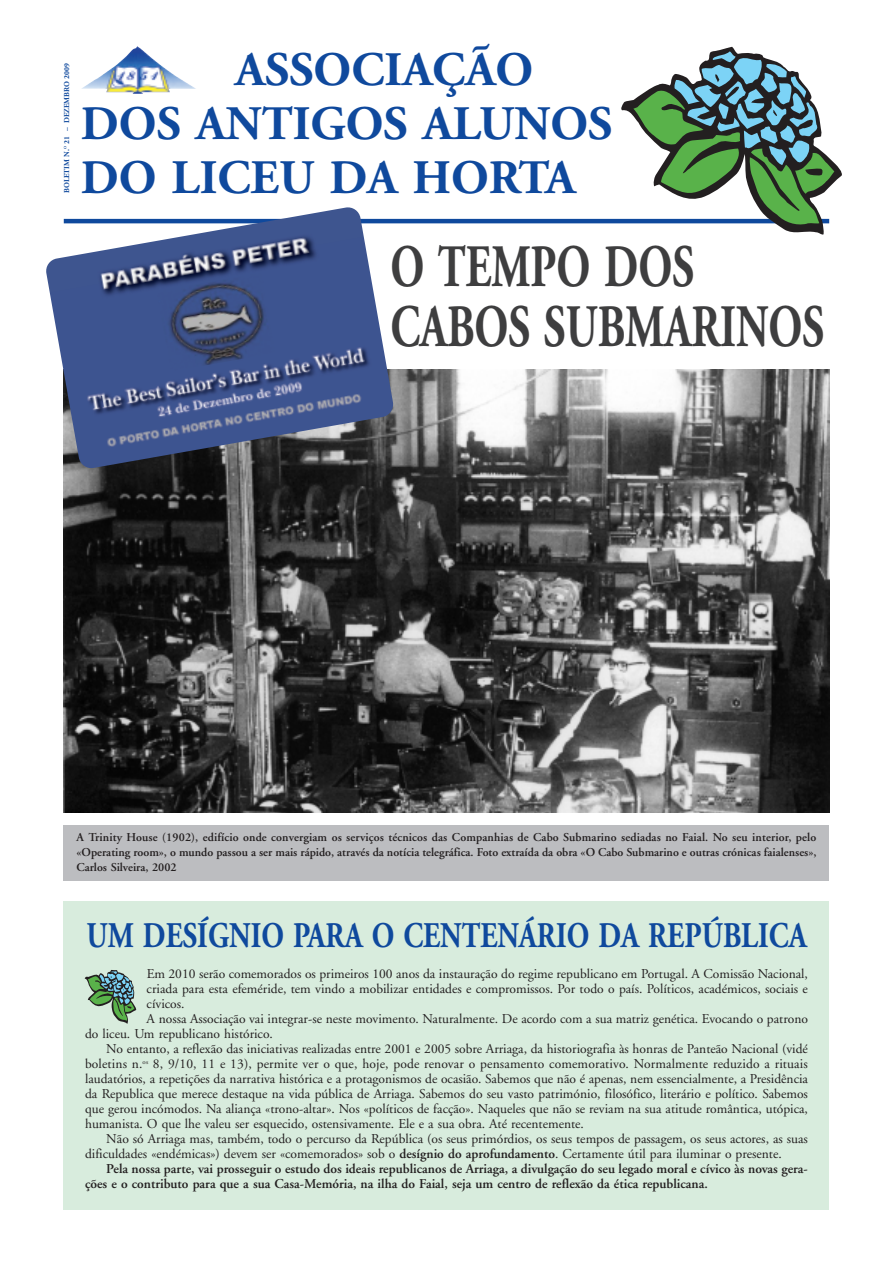
<style>
.page{position:relative;width:893px;height:1263px;background:#fff}
.page>*{position:absolute;margin:0;border:0;box-sizing:border-box;transform-origin:0 0}
.t1{font:700 60px/60px "Adobe Garamond";color:#3e3e3f;scale:.72 1}
.t2{font:700 48px/54px "Adobe Garamond";color:#0f499d}
.t3{font:700 36px "Adobe Garamond";color:#0f499d;scale:.8 1}
.t4{font:13.5px "Adobe Garamond";color:#231f20}
.t5{font:600 13.5px "Adobe Garamond";color:#231f20}
.t6{font:600 12px/15px "Adobe Garamond";color:#231f20;text-align:justify}
.t7{font:700 7.5px "Adobe Garamond";color:#0f499d}
.s1{font-weight:600}
</style>
<div class="page">
<img style="left:82px;top:46px;width:114px;height:48px">
<hr style="left:64px;top:219px;width:765px;height:4px;background:#0f499d">
<svg style="left:619px;top:47px;width:223px;height:188px"></svg>
<div style="left:64px;top:901px;width:765px;height:309px;background:#d8ecdd"></div>
<svg style="left:85px;top:970px;width:51px;height:54px"></svg>
<img style="left:64px;top:370px;width:765px;height:443px">
<div style="left:64px;top:825px;width:765px;height:55px;background:#bcbdc0"></div>
<img style="left:46px;top:207px;width:348px;height:262px">
<p class="t7" style="left:64px;top:193px;width:131px;rotate:-90deg">BOLETIM N.<sup>O</sup> 21 – DEZEMBRO 2009</p>
<h2 class="t2" style="left:81px;top:47px;width:533px;text-indent:154px">ASSOCIAÇÃO<br>DOS ANTIGOS ALUNOS</h2>
<h2 class="t2" style="left:81px;top:155px;width:496px">DO LICEU DA HORTA</h2>
<h1 class="t1" style="left:390px;top:243px;width:604px">O TEMPO DOS<br>CABOS SUBMARINOS</h1>
<p class="t6" style="left:77px;top:831px;width:741px">A Trinity House (1902), edifício onde convergiam os serviços técnicos das Companhias de Cabo Submarino sediadas no Faial. No seu interior, pelo «Operating room», o mundo passou a ser mais rápido, através da notícia telegráfica. Foto extraída da obra «O Cabo Submarino e outras crónicas faialenses», Carlos Silveira, 2002</p>
<h3 class="t3" style="left:86px;top:921px;width:902px">UM DESÍGNIO PARA O CENTENÁRIO DA REPÚBLICA</h3>
<p class="t4" style="left:147px;top:968px;width:663px">Em 2010 serão comemorados os primeiros 100 anos da instauração do regime republicano em Portugal. A Comissão Nacional,</p>
<p class="t4" style="left:147px;top:983px;width:663px">criada para esta efeméride, tem vindo a mobilizar entidades e compromissos. Por todo o país. Políticos, académicos, sociais e</p>
<p class="t4" style="left:147px;top:998px;width:39px">cívicos.</p>
<p class="t4" style="left:147px;top:1013px;width:663px">A nossa Associação vai integrar-se neste movimento. Naturalmente. De acordo com a sua matriz genética. Evocando o patrono</p>
<p class="t4" style="left:85px;top:1028px;width:189px">do liceu. Um republicano histórico.</p>
<p class="t4" style="left:106px;top:1043px;width:703px">No entanto, a reflexão das iniciativas realizadas entre 2001 e 2005 sobre Arriaga, da historiografia às honras de Panteão Nacional (vidé</p>
<p class="t4" style="left:85px;top:1058px;width:724px">boletins n.<sup>os</sup> 8, 9/10, 11 e 13), permite ver o que, hoje, pode renovar o pensamento comemorativo. Normalmente reduzido a rituais</p>
<p class="t4" style="left:85px;top:1073px;width:724px">laudatórios, a repetições da narrativa histórica e a protagonismos de ocasião. Sabemos que não é apenas, nem essencialmente, a Presidência</p>
<p class="t4" style="left:85px;top:1088px;width:724px">da Republica que merece destaque na vida pública de Arriaga. Sabemos do seu vasto património, filosófico, literário e político. Sabemos</p>
<p class="t4" style="left:85px;top:1103px;width:724px">que gerou incómodos. Na aliança «trono-altar». Nos «políticos de facção». Naqueles que não se reviam na sua atitude romântica, utópica,</p>
<p class="t4" style="left:85px;top:1118px;width:500px">humanista. O que lhe valeu ser esquecido, ostensivamente. Ele e a sua obra. Até recentemente.</p>
<p class="t4" style="left:106px;top:1133px;width:703px">Não só Arriaga mas, também, todo o percurso da República (os seus primórdios, os seus tempos de passagem, os seus actores, as suas</p>
<p class="t4" style="left:85px;top:1148px;width:698px">dificuldades «endémicas») devem ser «comemorados» sob o <span class="s1">desígnio do aprofundamento</span>. Certamente útil para iluminar o presente.</p>
<p class="t5" style="left:106px;top:1163px;width:703px">Pela nossa parte, vai prosseguir o estudo dos ideais republicanos de Arriaga, a divulgação do seu legado moral e cívico às novas gera-</p>
<p class="t5" style="left:85px;top:1178px;width:624px">ções e o contributo para que a sua Casa-Memória, na ilha do Faial, seja um centro de reflexão da ética republicana.</p>
</div>
